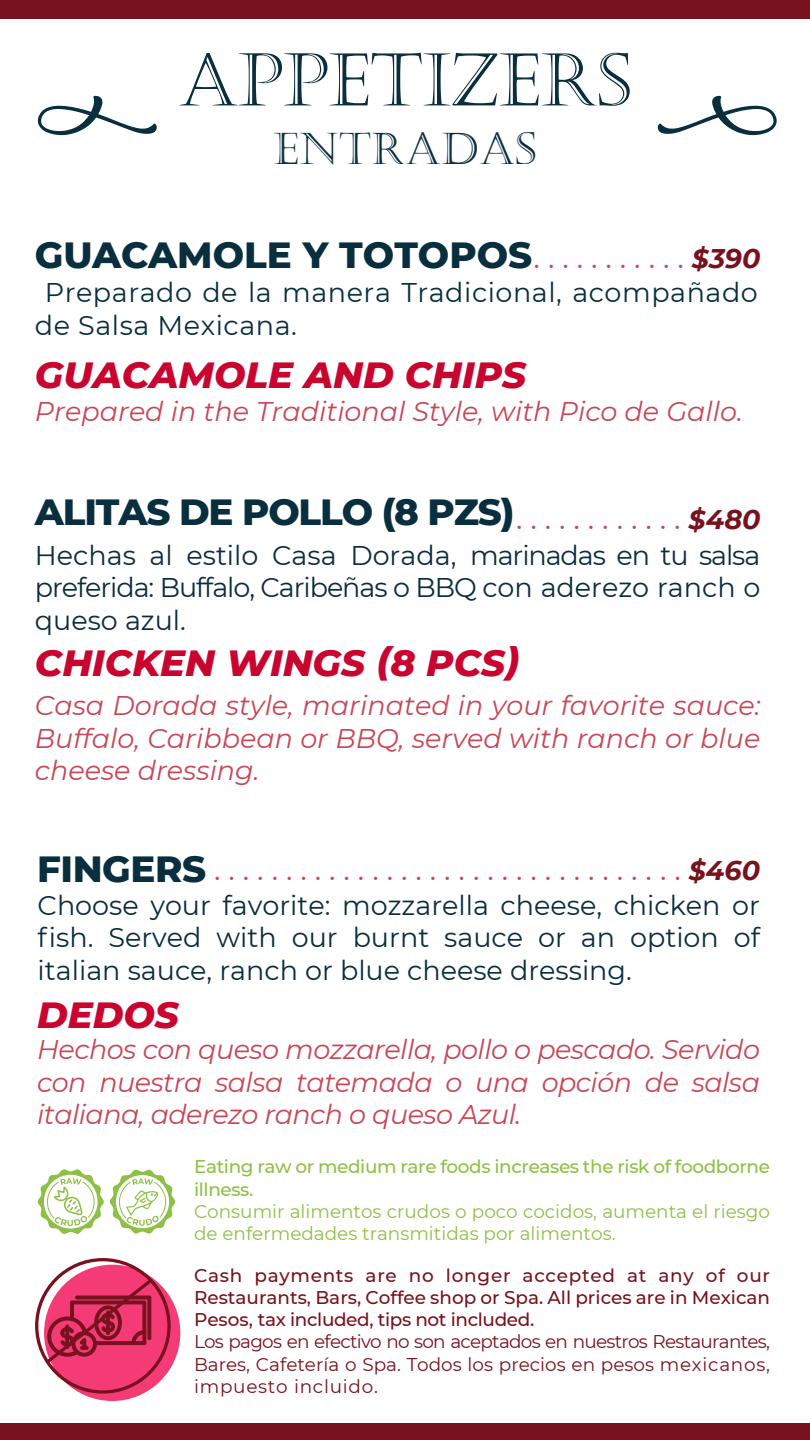
<style>
.page{position:relative;width:810px;height:1440px;background:#fff}
.page>*{position:absolute;margin:0;border:0;box-sizing:border-box;transform-origin:0 0}
.t1{font:72.68px "Castellar";color:#092e3d}
.t2{font:44.25px "Castellar";color:#092e3d}
.t3{font:italic 800 37.2px "Montserrat";color:#c9052f}
.t4{font:800 37.2px "Montserrat";letter-spacing:-.01em;color:#092e3d}
.t5{font:800 37.2px "Montserrat";letter-spacing:-.03em;color:#092e3d}
.t6{font:30.38px "Montserrat";color:#c64757}
.t7{font:italic 27.08px/32.5px "Montserrat";color:#c64757;text-align:justify}
.t8{font:27.08px/32.5px "Montserrat";color:#092e3d;text-align:justify}
.t9{font:27.08px/32.5px "Montserrat";letter-spacing:.02em;color:#092e3d}
.t10{font:500 18.38px/22.1px "Montserrat";letter-spacing:-.02em;color:#77121e;text-align:justify}
.t11{font:18.38px/22.1px "Montserrat";letter-spacing:.04em;color:#77121e;text-align:justify}
.t12{font:18.38px/22.1px "Montserrat";color:#8ec045}
.t13{font:500 18.38px/22.1px "Montserrat";letter-spacing:-.02em;color:#8ec045}
.s1{font-weight:400;font-size:30.38px;color:#c64757}
.s2{font-weight:700;font-style:italic;font-size:27px;color:#77121e}
</style>
<div class="page">
<div style="left:0;top:0;width:810px;height:18px;background:#77121e"></div>
<div style="left:0;top:1424px;width:810px;height:16px;background:#77121e"></div>
<div style="left:44px;top:1265px;width:136px;height:136px;background:#f43b75;border-radius:50%"></div>
<svg style="left:35px;top:1258px;width:136px;height:136px"></svg>
<svg style="left:110px;top:1169px;width:65px;height:65px"></svg>
<svg style="left:38px;top:1169px;width:66px;height:65px"></svg>
<svg style="left:38px;top:96px;width:119px;height:39px"></svg>
<svg style="left:658px;top:96px;width:119px;height:39px"></svg>
<h1 class="t1" style="left:179px;top:39px;width:454px">APPETIZERS</h1>
<h2 class="t2" style="left:274px;top:123px;width:264px">ENTRADAS</h2>
<h3 class="t4" style="left:35px;top:228px;width:727px">GUACAMOLE Y TOTOPOS<span class="s1">. . . . . . . . . . .</span> <span class="s2">$390</span></h3>
<p class="t9" style="left:35px;top:276px;width:724px;text-indent:10px">Preparado de la manera Tradicional, acompañado de Salsa Mexicana.</p>
<h3 class="t3" style="left:35px;top:347px;width:493px">GUACAMOLE AND CHIPS</h3>
<p class="t7" style="left:35px;top:394px;width:709px">Prepared in the Traditional Style, with Pico de Gallo.</p>
<h3 class="t5" style="left:35px;top:484px;width:727px">ALITAS DE POLLO (8 PZS)<sub>.</sub> <sub>.</sub> <sub>.</sub> <sub>.</sub> <sub>.</sub> <sub>.</sub> <sub>.</sub> <sub>.</sub> <sub>.</sub> <sub>.</sub> <sub>.</sub> <sub>.</sub> <sub>$480</sub></h3>
<p class="t8" style="left:35px;top:538px;width:727px">Hechas al estilo Casa Dorada, marinadas en tu salsa preferida: Buffalo, Caribeñas o BBQ con aderezo ranch o queso azul.</p>
<h3 class="t3" style="left:35px;top:636px;width:486px">CHICKEN WINGS (8 PCS)</h3>
<p class="t7" style="left:35px;top:689px;width:727px">Casa Dorada style, marinated in your favorite sauce:<br>Buffalo, Caribbean or BBQ, served with ranch or blue cheese dressing.</p>
<h3 class="t4" style="left:37px;top:841px;width:171px">FINGERS</h3>
<p class="t6" style="left:214px;top:849px;width:547px">. . . . . . . . . . . . . . . . . . . . . . . . . . . . . . . . . <span class="s2">$460</span></p>
<p class="t8" style="left:38px;top:888px;width:724px">Choose your favorite: mozzarella cheese, chicken or fish. Served with our burnt sauce or an option of italian sauce, ranch or blue cheese dressing.</p>
<h3 class="t3" style="left:37px;top:988px;width:143px">DEDOS</h3>
<p class="t7" style="left:37px;top:1032px;width:724px">Hechos con queso mozzarella, pollo o pescado. Servido con nuestra salsa tatemada o una opción de salsa italiana, aderezo ranch o queso Azul.</p>
<p class="t13" style="left:194px;top:1155px;width:578px">Eating raw or medium rare foods increases the risk of foodborne illness.</p>
<p class="t12" style="left:194px;top:1199px;width:578px">Consumir alimentos crudos o poco cocidos, aumenta el riesgo de enfermedades transmitidas por alimentos.</p>
<p class="t10" style="left:194px;top:1264px;width:578px">Cash payments are no longer accepted at any of our Restaurants, Bars, Coffee shop or Spa. All prices are in Mexican Pesos, tax included, tips not included.</p>
<p class="t11" style="left:194px;top:1330px;width:578px">Los pagos en efectivo no son aceptados en nuestros Restaurantes, Bares, Cafetería o Spa. Todos los precios en pesos mexicanos, impuesto incluido.</p>
</div>
